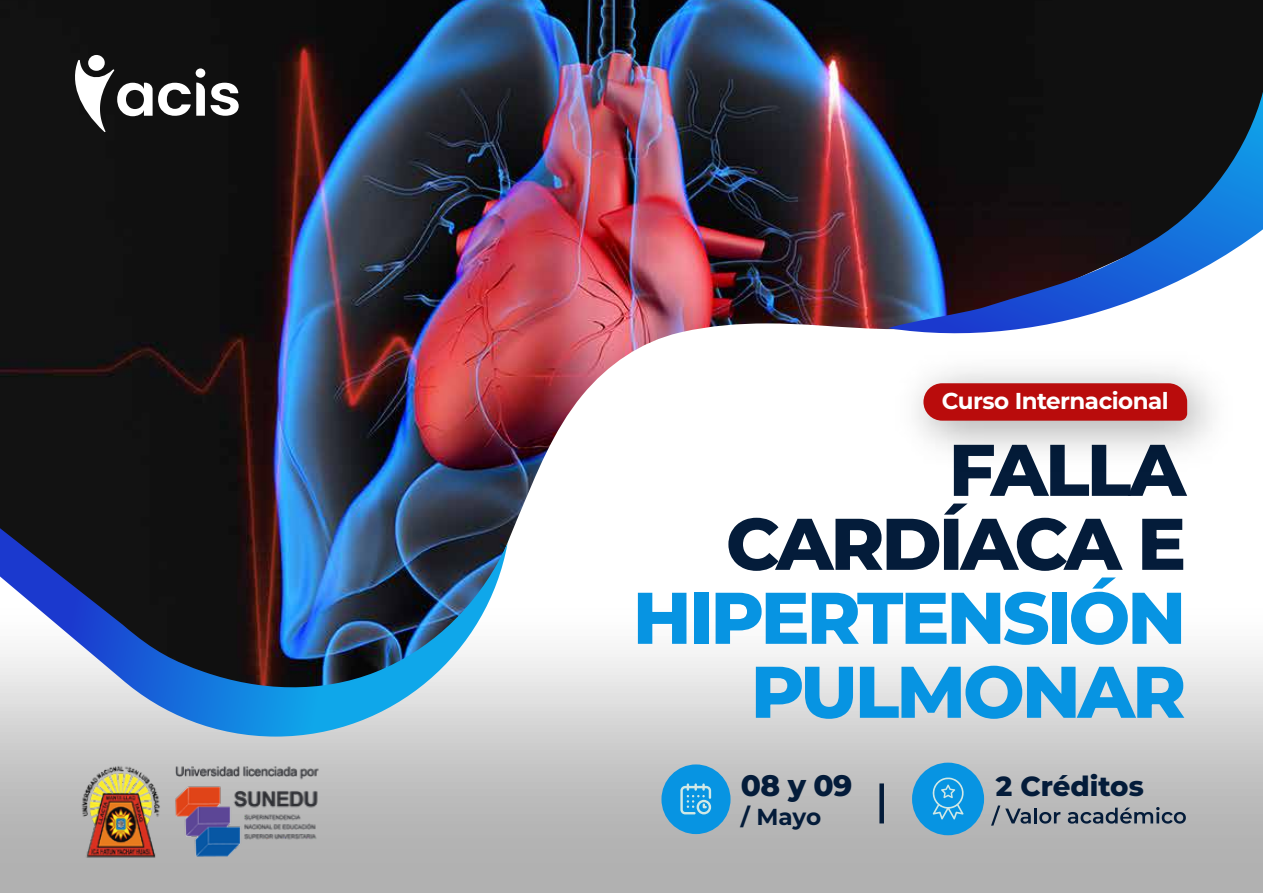
<style>
.page{position:relative;width:1263px;height:893px;background:#fff}
.page>*{position:absolute;margin:0;border:0;box-sizing:border-box;transform-origin:0 0}
.t1{font:800 72.9px/73.9px "Montserrat";letter-spacing:-.04em;color:#0794e2;text-align:right}
.t2{font:800 72.9px/73.9px "Montserrat";letter-spacing:-.04em;color:#041c3a;text-align:right}
.t3{font:800 29.55px "Montserrat";color:#041c3a}
.t4{font:800 27.6px "Montserrat";color:#041c3a}
.t5{font:700 23.1px "Montserrat";color:#041c3a}
.t6{font:700 22.95px "Montserrat";letter-spacing:-.02em;color:#fff}
</style>
<div class="page">
<img style="left:0;top:0;width:1263px;height:893px">
<img style="left:173px;top:846px;width:147px;height:11px">
<img style="left:173px;top:764px;width:147px;height:82px">
<img style="left:75px;top:760px;width:91px;height:102px">
<div style="left:661px;top:764px;width:69px;height:70px;background:#0794e2;border-radius:50%"></div>
<svg style="left:680px;top:783px;width:31px;height:31px"></svg>
<div style="left:912px;top:763px;width:72px;height:72px;background:#0794e2;border-radius:50%"></div>
<svg style="left:932px;top:778px;width:32px;height:41px"></svg>
<svg style="left:991px;top:805px;width:40px;height:21px"></svg>
<hr style="left:1034px;top:808px;width:3px;height:15px;background:#041c3a">
<svg style="left:1039px;top:812px;width:21px;height:12px"></svg>
<svg style="left:1068px;top:807px;width:118px;height:17px;background:#7b838d"></svg>
<div style="left:879px;top:783px;width:5px;height:40px;background:#041c3a"></div>
<img style="left:876px;top:335px;width:376px;height:150px">
<svg style="left:923px;top:383px;width:264px;height:38px;background:#ba1414"></svg>
<img style="left:0;top:528px;width:508px;height:209px">
<svg style="left:888px;top:92px;width:375px;height:248px;background:#364760"></svg>
<hr style="left:1262px;top:0;width:1px;height:288px;background:#606060">
<p class="t6" style="left:942px;top:386px;width:228px">Curso Internacional</p>
<p class="t2" style="left:726px;top:431px;width:462px">FALLA<br>CARDÍACA E</p>
<p class="t1" style="left:633px;top:579px;width:555px">HIPERTENSIÓN<br>PULMONAR</p>
<p class="t3" style="left:741px;top:766px;width:113px">08 y 09</p>
<p class="t5" style="left:741px;top:802px;width:82px">/ Mayo</p>
<p class="t4" style="left:996px;top:767px;width:149px">2 Créditos</p>
</div>
